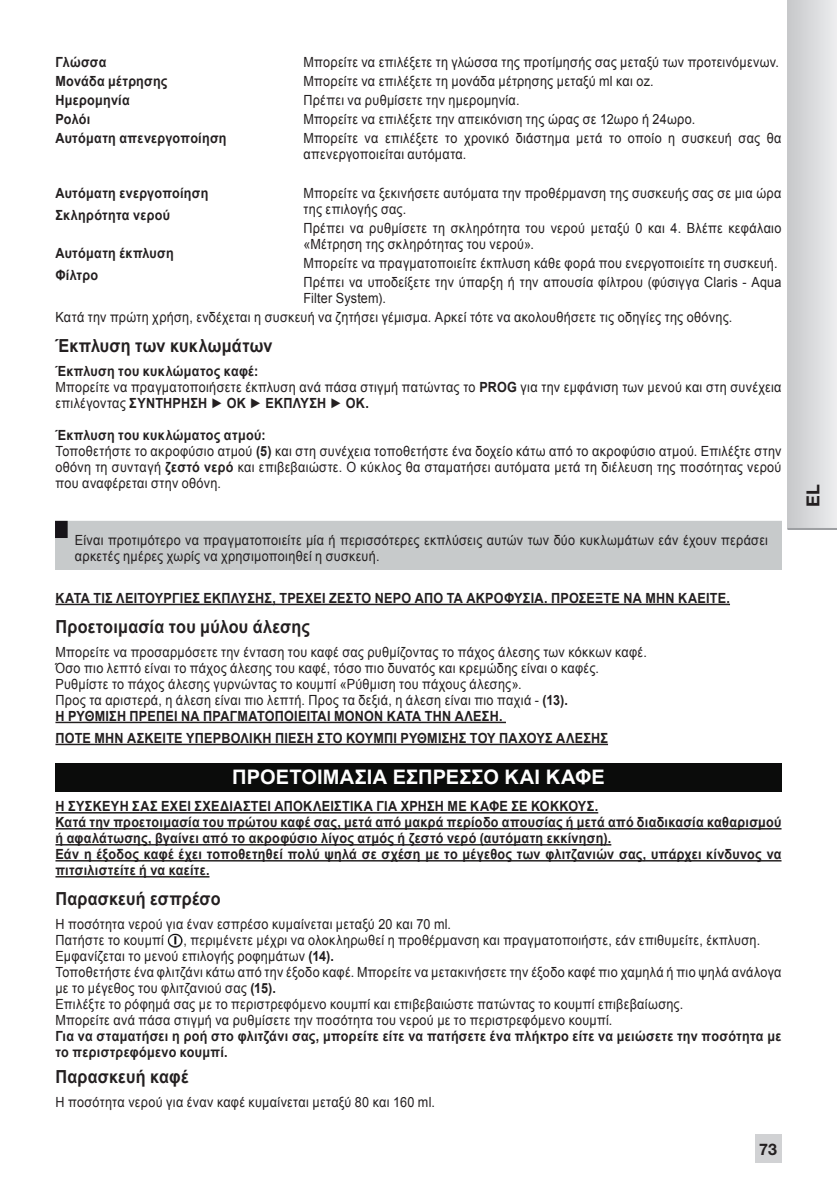
<style>
.page{position:relative;width:837px;height:1189px;background:#fff}
.page>*{position:absolute;margin:0;border:0;box-sizing:border-box;transform-origin:0 0}
.t1{font:700 20px "Arial";letter-spacing:.005em;color:#fff}
.t2{font:700 18px "Arial";letter-spacing:.01em;color:#231f20;scale:.9 1}
.t3{font:700 18px "Helvetica Neue LT Std";color:#231f20}
.t4{font:700 16px "Helvetica Neue LT Std";color:#231f20}
.t5{font:14px/16px "Arial";letter-spacing:.025em;color:#231f20;scale:.9 1}
.t6{font:700 14px/16px "Arial";letter-spacing:.02em;color:#231f20;scale:.9 1}
.s1{font-weight:700}
</style>
<div class="page">
<hr style="left:55px;top:604px;width:675px;height:1px;background:#231f20">
<hr style="left:55px;top:722px;width:451px;height:1px;background:#231f20">
<hr style="left:55px;top:744px;width:553px;height:1px;background:#231f20">
<hr style="left:55px;top:812px;width:543px;height:1px;background:#231f20">
<hr style="left:55px;top:828px;width:726px;height:1px;background:#231f20">
<hr style="left:55px;top:844px;width:556px;height:1px;background:#231f20">
<hr style="left:55px;top:860px;width:726px;height:1px;background:#231f20">
<hr style="left:55px;top:876px;width:154px;height:1px;background:#231f20">
<div style="left:55px;top:520px;width:726px;height:50px;background:#c7cacb"></div>
<div style="left:55px;top:763px;width:726px;height:28px;background:#0b0c0b"></div>
<img style="left:167px;top:933px;width:16px;height:16px;border-radius:8px">
<div style="left:754px;top:1134px;width:27px;height:28px;background:#d1d2d4"></div>
<div style="left:787px;top:0;width:50px;height:529px;background:linear-gradient(to right,#c6c7ca,#ecedee)"></div>
<hr style="left:787px;top:528px;width:50px;height:2px;background:#9d9fa2">
<p class="t6" style="left:55px;top:53px;width:192px;line-height:19px">Γλώσσα<br>Μονάδα μέτρησης<br>Ημερομηνία<br>Ρολόι<br>Αυτόματη απενεργοποίηση</p>
<p class="t5" style="left:303px;top:53px;width:532px;line-height:19px">Μπορείτε να επιλέξετε τη γλώσσα της προτίμησής σας μεταξύ των προτεινόμενων.<br>Μπορείτε να επιλέξετε τη μονάδα μέτρησης μεταξύ ml και oz.<br>Πρέπει να ρυθμίσετε την ημερομηνία.<br>Μπορείτε να επιλέξετε την απεικόνιση της ώρας σε 12ωρο ή 24ωρο.<br>Μπορείτε να επιλέξετε το χρονικό διάστημα μετά το οποίο η συσκευή σας θα</p>
<p class="t5" style="left:303px;top:146px;width:183px">απενεργοποιείται αυτόματα.</p>
<p class="t6" style="left:55px;top:182px;width:171px;line-height:22px">Αυτόματη ενεργοποίηση<br>Σκληρότητα νερού</p>
<p class="t6" style="left:55px;top:242px;width:133px;line-height:22px">Αυτόματη έκπλυση<br>Φίλτρο</p>
<p class="t5" style="left:303px;top:185px;width:532px">Μπορείτε να ξεκινήσετε αυτόματα την προθέρμανση της συσκευής σας σε μια ώρα της επιλογής σας.</p>
<p class="t5" style="left:303px;top:220px;width:532px">Πρέπει να ρυθμίσετε τη σκληρότητα του νερού μεταξύ 0 και 4. Βλέπε κεφάλαιο «Μέτρηση της σκληρότητας του νερού».</p>
<p class="t5" style="left:303px;top:253px;width:532px;line-height:19px">Μπορείτε να πραγματοποιείτε έκπλυση κάθε φορά που ενεργοποιείτε τη συσκευή.<br>Πρέπει να υποδείξετε την ύπαρξη ή την απουσία φίλτρου (φύσιγγα Claris - Aqua</p>
<p class="t5" style="left:55px;top:288px;width:753px;line-height:19.4px;text-indent:248px">Filter System).<br>Κατά την πρώτη χρήση, ενδέχεται η συσκευή να ζητήσει γέμισμα. Αρκεί τότε να ακολουθήσετε τις οδηγίες της οθόνης.</p>
<p class="t2" style="left:55px;top:334px;width:243px">Έκπλυση των κυκλωμάτων</p>
<p class="t5" style="left:55px;top:363px;width:808px"><span class="s1">Έκπλυση του κυκλώματος καφέ:<br></span>Μπορείτε να πραγματοποιήσετε έκπλυση ανά πάσα στιγμή πατώντας το <span class="s1">PROG</span> για την εμφάνιση των μενού και στη συνέχεια επιλέγοντας <span class="s1">ΣΥΝΤΗΡΗΣΗ ► OK ► ΕΚΠΛΥΣΗ ► OK.</span></p>
<p class="t5" style="left:55px;top:427px;width:808px"><span class="s1">Έκπλυση του κυκλώματος ατμού:<br></span>Τοποθετήστε το ακροφύσιο ατμού <span class="s1">(5)</span> και στη συνέχεια τοποθετήστε ένα δοχείο κάτω από το ακροφύσιο ατμού. Επιλέξτε στην οθόνη τη συνταγή <span class="s1">ζεστό νερό</span> και επιβεβαιώστε. Ο κύκλος θα σταματήσει αυτόματα μετά τη διέλευση της ποσότητας νερού που αναφέρεται στην οθόνη.</p>
<p class="t5" style="left:75px;top:532px;width:771px">Είναι προτιμότερο να πραγματοποιείτε μία ή περισσότερες εκπλύσεις αυτών των δύο κυκλωμάτων εάν έχουν περάσει αρκετές ημέρες χωρίς να χρησιμοποιηθεί η συσκευή.</p>
<p class="t6" style="left:55px;top:590px;width:751px">ΚΑΤΑ ΤΙΣ ΛΕΙΤΟΥΡΓΙΕΣ ΕΚΠΛΥΣΗΣ, ΤΡΕΧΕΙ ΖΕΣΤΟ ΝΕΡΟ ΑΠΟ ΤΑ ΑΚΡΟΦΥΣΙΑ. ΠΡΟΣΕΞΤΕ ΝΑ ΜΗΝ ΚΑΕΙΤΕ.</p>
<p class="t2" style="left:55px;top:615px;width:284px">Προετοιμασία του μύλου άλεσης</p>
<p class="t5" style="left:55px;top:644px;width:658px">Μπορείτε να προσαρμόσετε την ένταση του καφέ σας ρυθμίζοντας το πάχος άλεσης των κόκκων καφέ.<br>Όσο πιο λεπτό είναι το πάχος άλεσης του καφέ, τόσο πιο δυνατός και κρεμώδης είναι ο καφές.<br>Ρυθμίστε το πάχος άλεσης γυρνώντας το κουμπί «Ρύθμιση του πάχους άλεσης».<br>Προς τα αριστερά, η άλεση είναι πιο λεπτή. Προς τα δεξιά, η άλεση είναι πιο παχιά - <span class="s1">(13).<br>Η ΡΥΘΜΙΣΗ ΠΡΕΠΕΙ ΝΑ ΠΡΑΓΜΑΤΟΠΟΙΕΙΤΑΙ ΜΟΝΟΝ ΚΑΤΑ ΤΗΝ ΑΛΕΣΗ.</span></p>
<p class="t6" style="left:55px;top:730px;width:615px">ΠΟΤΕ ΜΗΝ ΑΣΚΕΙΤΕ ΥΠΕΡΒΟΛΙΚΗ ΠΙΕΣΗ ΣΤΟ ΚΟΥΜΠΙ ΡΥΘΜΙΣΗΣ ΤΟΥ ΠΑΧΟΥΣ ΑΛΕΣΗΣ</p>
<h1 class="t1" style="left:232px;top:764px;width:374px">ΠΡΟΕΤΟΙΜΑΣΙΑ ΕΣΠΡΕΣΣΟ ΚΑΙ ΚΑΦΕ</h1>
<p class="t6" style="left:55px;top:799px;width:808px">Η ΣΥΣΚΕΥΗ ΣΑΣ ΕΧΕΙ ΣΧΕΔΙΑΣΤΕΙ ΑΠΟΚΛΕΙΣΤΙΚΑ ΓΙΑ ΧΡΗΣΗ ΜΕ ΚΑΦΕ ΣΕ ΚΟΚΚΟΥΣ.<br>Κατά την προετοιμασία του πρώτου καφέ σας, μετά από μακρά περίοδο απουσίας ή μετά από διαδικασία καθαρισμού ή αφαλάτωσης, βγαίνει από το ακροφύσιο λίγος ατμός ή ζεστό νερό (αυτόματη εκκίνηση).<br>Εάν η έξοδος καφέ έχει τοποθετηθεί πολύ ψηλά σε σχέση με το μέγεθος των φλιτζανιών σας, υπάρχει κίνδυνος να πιτσιλιστείτε ή να καείτε.</p>
<p class="t2" style="left:55px;top:887px;width:185px">Παρασκευή εσπρέσο</p>
<p class="t5" style="left:55px;top:917px;width:441px">Η ποσότητα νερού για έναν εσπρέσο κυμαίνεται μεταξύ 20 και 70 ml.<br>Πατήστε το κουμπί</p>
<p class="t5" style="left:55px;top:933px;width:808px;text-indent:128px">, περιμένετε μέχρι να ολοκληρωθεί η προθέρμανση και πραγματοποιήστε, εάν επιθυμείτε, έκπλυση.<br>Εμφανίζεται το μενού επιλογής ροφημάτων <span class="s1">(14).<br></span>Τοποθετήστε ένα φλιτζάνι κάτω από την έξοδο καφέ. Μπορείτε να μετακινήσετε την έξοδο καφέ πιο χαμηλά ή πιο ψηλά ανάλογα με το μέγεθος του φλιτζανιού σας <span class="s1">(15).<br></span>Επιλέξτε το ρόφημά σας με το περιστρεφόμενο κουμπί και επιβεβαιώστε πατώντας το κουμπί επιβεβαίωσης.<br>Μπορείτε ανά πάσα στιγμή να ρυθμίσετε την ποσότητα του νερού με το περιστρεφόμενο κουμπί.</p>
<p class="t6" style="left:55px;top:1029px;width:808px">Για να σταματήσει η ροή στο φλιτζάνι σας, μπορείτε είτε να πατήσετε ένα πλήκτρο είτε να μειώσετε την ποσότητα με το περιστρεφόμενο κουμπί.</p>
<p class="t2" style="left:55px;top:1065px;width:149px">Παρασκευή καφέ</p>
<p class="t5" style="left:55px;top:1095px;width:423px">Η ποσότητα νερού για έναν καφέ κυμαίνεται μεταξύ 80 και 160 ml.</p>
<p class="t4" style="left:759px;top:1139px;width:19px">73</p>
<p class="t3" style="left:801px;top:507px;width:24px;rotate:-90deg">EL</p>
</div>
